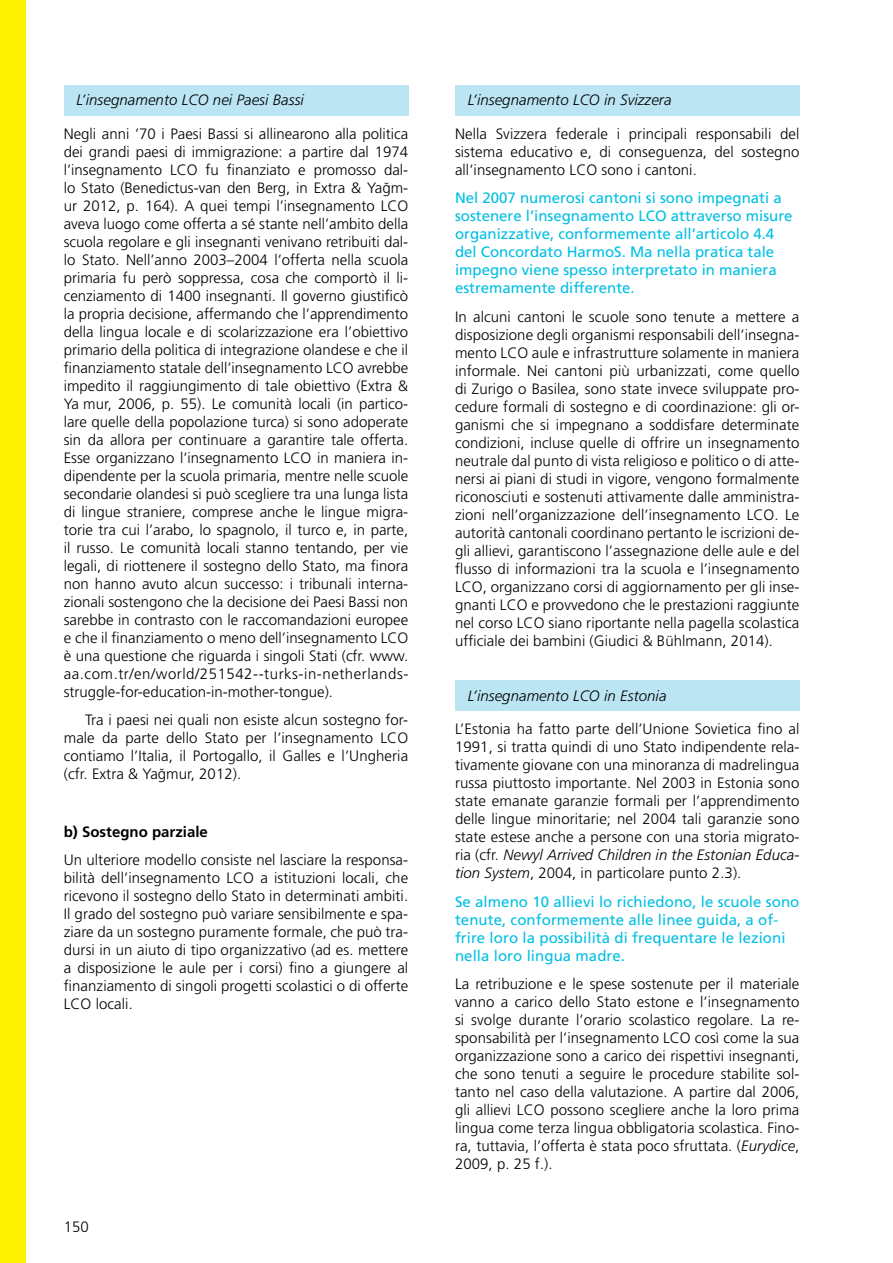
<style>
.page{position:relative;width:893px;height:1263px;background:#fff}
.page>*{position:absolute;margin:0;border:0;box-sizing:border-box;transform-origin:0 0}
.t1{font:300 15px/18px "Frutiger";letter-spacing:.005em;color:#000;text-align:justify}
.t2{font:15px/18px "Frutiger LT";color:#00bfe4}
.t3{font:italic 300 15px "Frutiger";letter-spacing:.005em;color:#000}
.t4{font:700 15px "Frutiger";color:#000}
.s1{font-family:"Frutiger LT Pro"}
.s2{font-style:italic}
</style>
<div class="page">
<div style="left:0;top:0;width:26px;height:1263px;background:#fff200"></div>
<div style="left:64px;top:85px;width:344px;height:31px;background:#bce5f4"></div>
<div style="left:455px;top:85px;width:344px;height:31px;background:#bce5f4"></div>
<div style="left:455px;top:680px;width:344px;height:31px;background:#bce5f4"></div>
<p class="t3" style="left:77px;top:92px;width:229px">L’insegnamento LCO nei Paesi Bassi</p>
<p class="t1" style="left:64px;top:124px;width:346px">Negli anni ’70 i Paesi Bassi si allinearono alla politica dei grandi paesi di immigrazione: a partire dal 1974 l’insegnamento LCO fu finanziato e promosso dal&shy;lo Stato (Benedictus-van den Berg, in Extra &amp; Ya<span class="s1">ğ</span>m&shy;ur 2012, p. 164). A quei tempi l’insegnamento LCO aveva luogo come offerta a sé stante nell’ambito della scuola regolare e gli insegnanti venivano retribuiti dal&shy;lo Stato. Nell’anno 2003–2004 l’offerta nella scuola primaria fu però soppressa, cosa che comportò il li&shy;cenziamento di 1400 insegnanti. Il governo giustificò la propria decisione, affermando che l’apprendimento della lingua locale e di scolarizzazione era l’obiettivo primario della politica di integrazione olandese e che il finanziamento statale dell’insegnamento LCO avrebbe impedito il raggiungimento di tale obiettivo (Extra &amp; Yağmur, 2006, p. 55). Le comunità locali (in partico&shy;lare quelle della popolazione turca) si sono adoperate sin da allora per continuare a garantire tale offerta.<br>Esse organizzano l’insegnamento LCO in maniera in&shy;dipendente per la scuola primaria, mentre nelle scuole secondarie olandesi si può scegliere tra una lunga lista di lingue straniere, comprese anche le lingue migra&shy;torie tra cui l’arabo, lo spagnolo, il turco e, in parte, il russo. Le comunità locali stanno tentando, per vie legali, di riottenere il sostegno dello Stato, ma finora non hanno avuto alcun successo: i tribunali interna&shy;zionali sostengono che la decisione dei Paesi Bassi non sarebbe in contrasto con le raccomandazioni europee e che il finanziamento o meno dell’insegnamento LCO è una questione che riguarda i singoli Stati (cfr. www. aa.com.tr/en/world/251542--turks-in-netherlands&shy;struggle-for-education-in-mother-tongue).</p>
<p class="t1" style="left:64px;top:711px;width:346px;text-indent:21px">Tra i paesi nei quali non esiste alcun sostegno for&shy;male da parte dello Stato per l’insegnamento LCO contiamo l’Italia, il Portogallo, il Galles e l’Ungheria (cfr. Extra &amp; Ya<span class="s1">ğ</span>mur, 2012).</p>
<p class="t4" style="left:64px;top:822px;width:146px">b) Sostegno parziale</p>
<p class="t1" style="left:64px;top:851px;width:346px">Un ulteriore modello consiste nel lasciare la responsa&shy;bilità dell’insegnamento LCO a istituzioni locali, che ricevono il sostegno dello Stato in determinati ambiti.<br>Il grado del sostegno può variare sensibilmente e spa&shy;ziare da un sostegno puramente formale, che può tra&shy;dursi in un aiuto di tipo organizzativo (ad es. mettere a disposizione le aule per i corsi) fino a giungere al finanziamento di singoli progetti scolastici o di offerte LCO locali.</p>
<p class="t1" style="left:64px;top:1218px;width:27px">150</p>
<p class="t3" style="left:468px;top:92px;width:205px">L’insegnamento LCO in Svizzera</p>
<p class="t1" style="left:455px;top:124px;width:346px">Nella Svizzera federale i principali responsabili del sistema educativo e, di conseguenza, del sostegno all’insegnamento LCO sono i cantoni.</p>
<p class="t2" style="left:455px;top:189px;width:339px">Nel 2007 numerosi cantoni si sono impegnati a sostenere l’insegnamento LCO attraverso misure organizzative, conformemente all’articolo 4.4 del Concordato HarmoS. Ma nella pratica tale impegno viene spesso interpretato in maniera estremamente differente.</p>
<p class="t1" style="left:455px;top:308px;width:346px">In alcuni cantoni le scuole sono tenute a mettere a disposizione degli organismi responsabili dell’insegna&shy;mento LCO aule e infrastrutture solamente in maniera informale. Nei cantoni più urbanizzati, come quello di Zurigo o Basilea, sono state invece sviluppate pro&shy;cedure formali di sostegno e di coordinazione: gli or&shy;ganismi che si impegnano a soddisfare determinate condizioni, incluse quelle di offrire un insegnamento neutrale dal punto di vista religioso e politico o di atte&shy;nersi ai piani di studi in vigore, vengono formalmente riconosciuti e sostenuti attivamente dalle amministra&shy;zioni nell’organizzazione dell’insegnamento LCO. Le autorità cantonali coordinano pertanto le iscrizioni de&shy;gli allievi, garantiscono l’assegnazione delle aule e del flusso di informazioni tra la scuola e l’insegnamento LCO, organizzano corsi di aggiornamento per gli inse&shy;gnanti LCO e provvedono che le prestazioni raggiunte nel corso LCO siano riportante nella pagella scolastica ufficiale dei bambini (Giudici &amp; Bühlmann, 2014).</p>
<p class="t3" style="left:468px;top:687px;width:200px">L’insegnamento LCO in Estonia</p>
<p class="t1" style="left:455px;top:720px;width:346px">L’Estonia ha fatto parte dell’Unione Sovietica fino al 1991, si tratta quindi di uno Stato indipendente rela&shy;tivamente giovane con una minoranza di madrelingua russa piuttosto importante. Nel 2003 in Estonia sono state emanate garanzie formali per l’apprendimento delle lingue minoritarie; nel 2004 tali garanzie sono state estese anche a persone con una storia migrato&shy;ria (cfr. <span class="s2">Newyl Arrived Children in the Estonian Educa&shy;tion System</span>, 2004, in particolare punto 2.3).</p>
<p class="t2" style="left:455px;top:892px;width:346px">Se almeno 10 allievi lo richiedono, le scuole sono tenute, conformemente alle linee guida, a of&shy;frire loro la possibilità di frequentare le lezioni nella loro lingua madre.</p>
<p class="t1" style="left:455px;top:975px;width:346px">La retribuzione e le spese sostenute per il materiale vanno a carico dello Stato estone e l’insegnamento si svolge durante l’orario scolastico regolare. La re&shy;sponsabilità per l’insegnamento LCO così come la sua organizzazione sono a carico dei rispettivi insegnanti, che sono tenuti a seguire le procedure stabilite sol&shy;tanto nel caso della valutazione. A partire dal 2006, gli allievi LCO possono scegliere anche la loro prima lingua come terza lingua obbligatoria scolastica. Fino&shy;ra, tuttavia, l’offerta è stata poco sfruttata. (<span class="s2">Eurydice</span>, 2009, p. 25 f.).</p>
</div>
